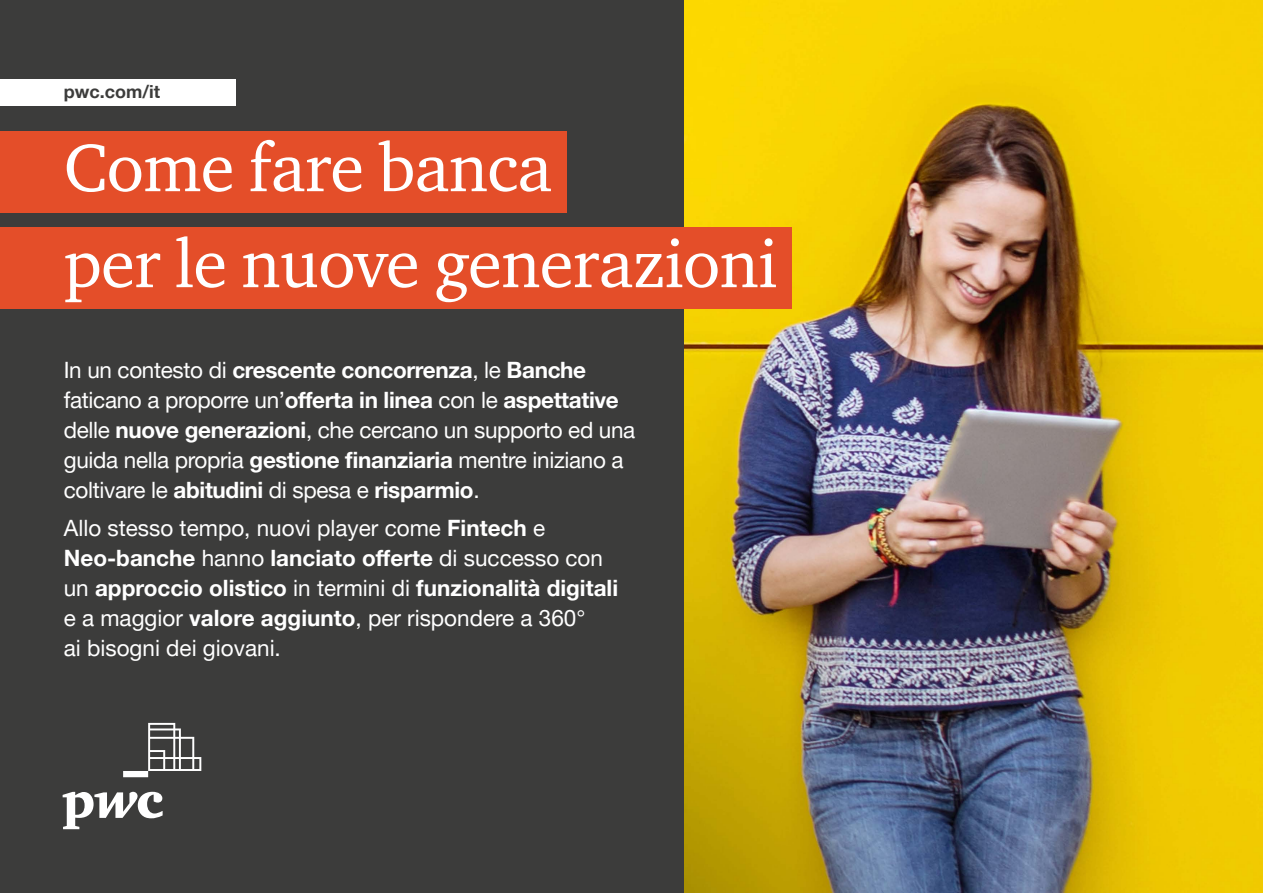
<style>
.page{position:relative;width:1263px;height:893px;background:#3c3c3b}
.page>*{position:absolute;margin:0;border:0;box-sizing:border-box;transform-origin:0 0}
.t1{font:69px/96px "ITC Charter Com";letter-spacing:-.01em;color:#fff}
.t2{font:22.5px/30px "Helvetica Neue LT Pro";letter-spacing:-.015em;color:#fff}
.t3{font:700 18px "Helvetica Neue LT Pro";color:#3c3c3b}
.s1{font-weight:700}
</style>
<div class="page">
<img style="left:685px;top:0;width:578px;height:893px">
<div style="left:0;top:131px;width:566px;height:81px;background:#e44e29"></div>
<div style="left:0;top:227px;width:791px;height:81px;background:#e44e29"></div>
<div style="left:0;top:80px;width:235px;height:26px;background:#fff"></div>
<svg style="left:63px;top:723px;width:138px;height:106px"></svg>
<p class="t3" style="left:64px;top:80px;width:98px">pwc.com/it</p>
<h1 class="t1" style="left:64px;top:119px;width:715px">Come fare banca<br>per le nuove generazioni</h1>
<p class="t2" style="left:64px;top:354px;width:573px">In un contesto di <span class="s1">crescente concorrenza</span>, le <span class="s1">Banche </span>faticano a proporre un’<span class="s1">offerta in linea</span> con le <span class="s1">aspettative </span>delle <span class="s1">nuove generazioni</span>, che cercano un supporto ed una guida nella propria <span class="s1">gestione finanziaria</span> mentre iniziano a coltivare le <span class="s1">abitudini</span> di spesa e <span class="s1">risparmio</span>.</p>
<p class="t2" style="left:64px;top:513px;width:556px">Allo stesso tempo, nuovi player come <span class="s1">Fintech</span> e <span class="s1">Neo-banche</span> hanno <span class="s1">lanciato offerte</span> di successo con un <span class="s1">approccio olistico</span> in termini di <span class="s1">funzionalità digitali </span>e a maggior <span class="s1">valore aggiunto</span>, per rispondere a 360°<br>ai bisogni dei giovani.</p>
</div>
